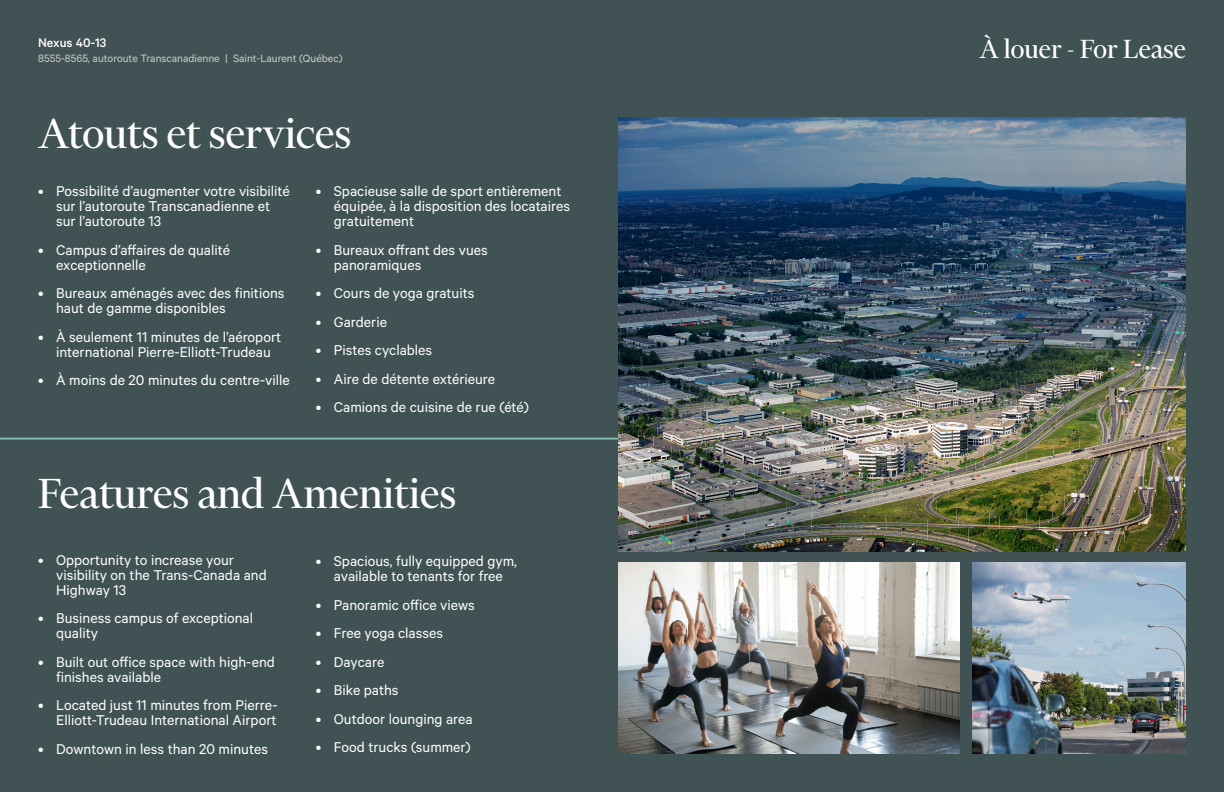
<style>
.page{position:relative;width:1224px;height:792px;background:#415255}
.page>*{position:absolute;margin:0;border:0;box-sizing:border-box;transform-origin:0 0}
.Heading_Large{font:48px "Financier Display";color:#fff}
.t1{font:30px "Financier Display";color:#fff}
.t2{font:16px/15px "Calibre";color:#fff}
.t3{font:500 14px "Calibre";color:#fff}
.t4{font:12px "Calibre";color:#cbccca}
</style>
<div class="page">
<img style="left:972px;top:563px;width:214px;height:191px">
<img style="left:618px;top:563px;width:341px;height:191px">
<img style="left:618px;top:117px;width:568px;height:435px">
<hr style="left:0;top:438px;width:618px;height:2px;background:#7ebcad">
<p class="t3" style="left:38px;top:35px;width:70px">Nexus 40-13</p>
<p class="t4" style="left:38px;top:51px;width:306px">8555-8565, autoroute Transcanadienne | Saint-Laurent (Québec)</p>
<p class="Heading_Large" style="left:38px;top:109px;width:315px">Atouts et services</p>
<p class="t2" style="left:56px;top:183px;width:235px;text-indent:-18px">• Possibilité d’augmenter votre visibilité sur l’autoroute Transcanadienne et sur l’autoroute 13</p>
<p class="t2" style="left:56px;top:242px;width:175px;text-indent:-18px">• Campus d’affaires de qualité exceptionnelle</p>
<p class="t2" style="left:56px;top:285px;width:230px;text-indent:-18px">• Bureaux aménagés avec des finitions haut de gamme disponibles</p>
<p class="t2" style="left:38px;top:329px;width:245px;text-align:center">• À seulement 11 minutes de l’aéroport international Pierre-Elliott-Trudeau</p>
<p class="t2" style="left:38px;top:372px;width:253px">• À moins de 20 minutes du centre-ville</p>
<p class="t2" style="left:334px;top:183px;width:238px;text-indent:-18px">• Spacieuse salle de sport entièrement équipée, à la disposition des locataires gratuitement</p>
<p class="t2" style="left:334px;top:242px;width:155px;text-indent:-18px">• Bureaux offrant des vues panoramiques</p>
<p class="t2" style="left:316px;top:285px;width:160px">• Cours de yoga gratuits</p>
<p class="t2" style="left:316px;top:314px;width:73px">• Garderie</p>
<p class="t2" style="left:316px;top:342px;width:118px">• Pistes cyclables</p>
<p class="t2" style="left:316px;top:371px;width:181px">• Aire de détente extérieure</p>
<p class="t2" style="left:316px;top:399px;width:215px">• Camions de cuisine de rue (été)</p>
<p class="Heading_Large" style="left:38px;top:469px;width:420px">Features and Amenities</p>
<p class="t2" style="left:56px;top:552px;width:212px;text-indent:-18px">• Opportunity to increase your visibility on the Trans-Canada and<br>Highway 13</p>
<p class="t2" style="left:56px;top:610px;width:199px;text-indent:-18px">• Business campus of exceptional quality</p>
<p class="t2" style="left:56px;top:654px;width:220px;text-indent:-18px">• Built out office space with high-end finishes available</p>
<p class="t2" style="left:38px;top:697px;width:241px;text-align:right">• Located just 11 minutes from Pierre-<br>Elliott-Trudeau International Airport</p>
<p class="t2" style="left:38px;top:741px;width:231px">• Downtown in less than 20 minutes</p>
<p class="t2" style="left:316px;top:553px;width:203px;text-align:center">• Spacious, fully equipped gym, available to tenants for free</p>
<p class="t2" style="left:316px;top:597px;width:161px">• Panoramic office views</p>
<p class="t2" style="left:316px;top:625px;width:129px">• Free yoga classes</p>
<p class="t2" style="left:316px;top:654px;width:70px">• Daycare</p>
<p class="t2" style="left:316px;top:682px;width:84px">• Bike paths</p>
<p class="t2" style="left:316px;top:711px;width:158px">• Outdoor lounging area</p>
<p class="t2" style="left:316px;top:739px;width:156px">• Food trucks (summer)</p>
<p class="t1" style="left:980px;top:33px;width:208px">À louer - For Lease</p>
</div>
